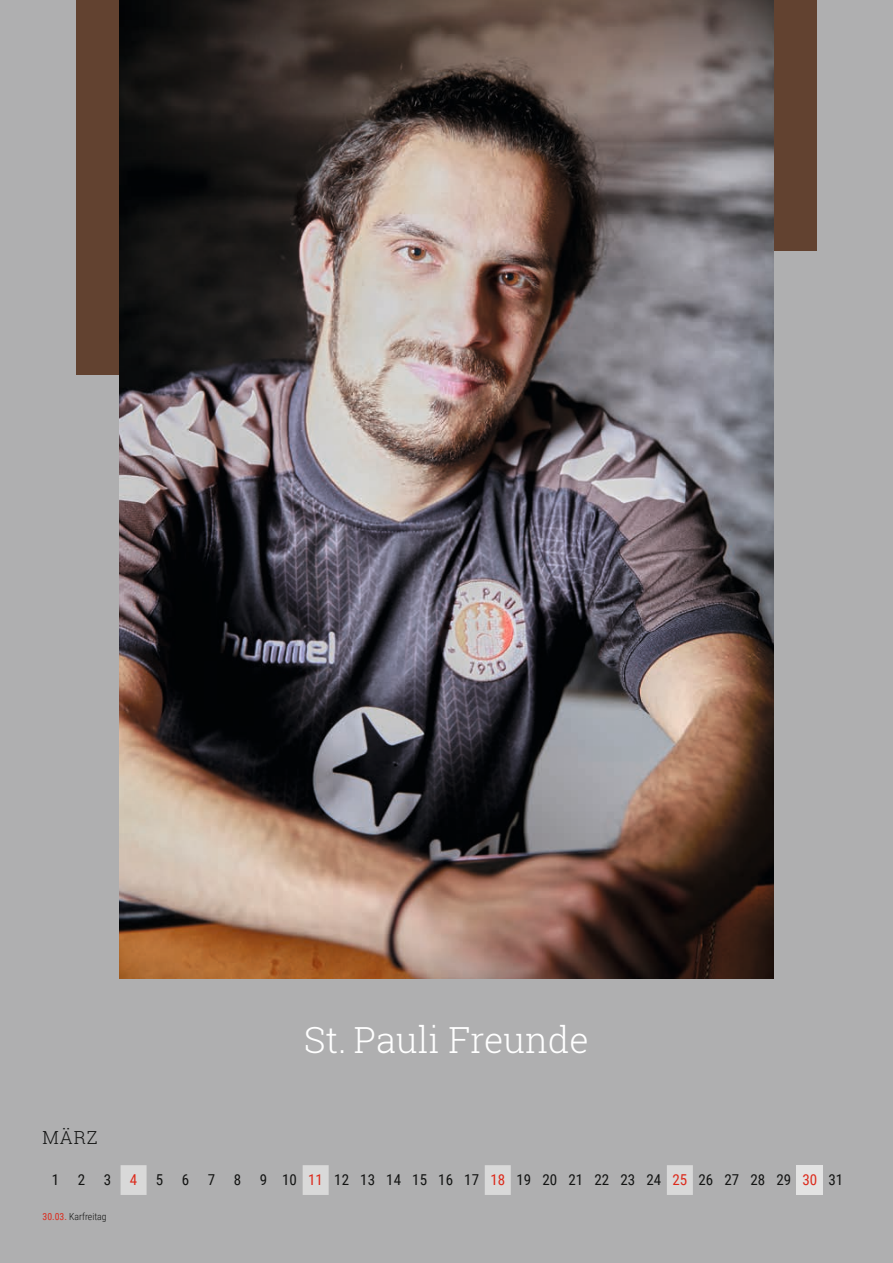
<style>
.page{position:relative;width:893px;height:1263px;background:#afafb0}
.page>*{position:absolute;margin:0;border:0;box-sizing:border-box;transform-origin:0 0}
.t1{font:300 36px "Roboto Slab";color:#fff}
.t2{font:300 18px "Roboto Slab";color:#131413}
.t3{font:15px "Roboto Condensed";color:#131413}
.t4{font:300 9.75px "Roboto Condensed";color:#131413}
.s1{color:#dc2a1b}
.s2{font-weight:400;color:#dc2a1b}
</style>
<div class="page">
<img style="left:119px;top:0;width:655px;height:978px">
<div style="left:77px;top:0;width:42px;height:374px;background:#624230"></div>
<div style="left:774px;top:0;width:42px;height:251px;background:#624230"></div>
<svg style="left:121px;top:1165px;width:572px;height:30px"></svg>
<div style="left:797px;top:1165px;width:26px;height:30px;background:#e3e3e3"></div>
<p class="t2" style="left:43px;top:1125px;width:56px">MÄRZ</p>
<h1 class="t1" style="left:304px;top:1015px;width:286px">St. Pauli Freunde</h1>
<p class="t3" style="left:52px;top:1169px;width:793px">1 2 3 <span class="s1">4</span> 5 6 7 8 9 10<span class="s1">11</span>121314151617<span class="s1">18</span>192021222324<span class="s1">25</span>26272829<span class="s1">30</span>31</p>
<p class="t4" style="left:43px;top:1210px;width:65px"><span class="s2">30.03.</span> Karfreitag</p>
</div>
